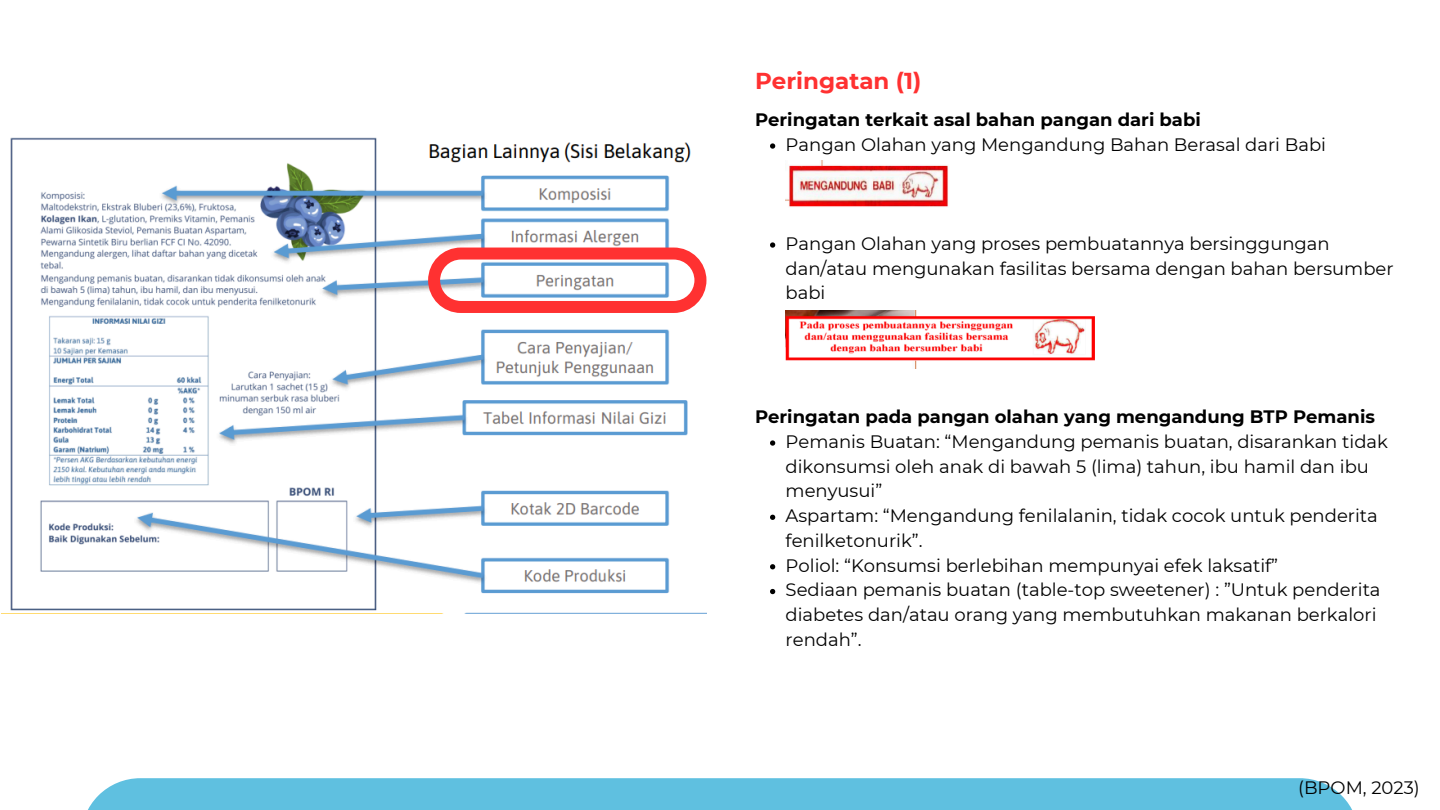
<style>
.page{position:relative;width:1440px;height:810px;background:#fff}
.page>*{position:absolute;margin:0;border:0;box-sizing:border-box;transform-origin:0 0}
.t1{font:700 23px "Montserrat";color:#ff3131}
.t2{font:18px/24.8px "Montserrat";color:#000}
.t3{font:700 18px "Montserrat";color:#000}
</style>
<div class="page">
<div style="left:81px;top:778px;width:1278px;height:32px;background:#5fc0e0"></div>
<img style="left:2px;top:137px;width:705px;height:477px">
<svg style="left:428px;top:248px;width:278px;height:65px"></svg>
<img style="left:786px;top:161px;width:162px;height:46px">
<img style="left:786px;top:310px;width:309px;height:58px">
<svg style="left:770px;top:143px;width:5px;height:6px"></svg>
<svg style="left:770px;top:242px;width:5px;height:6px"></svg>
<svg style="left:770px;top:440px;width:5px;height:6px"></svg>
<svg style="left:770px;top:515px;width:5px;height:5px"></svg>
<svg style="left:770px;top:564px;width:5px;height:5px"></svg>
<svg style="left:770px;top:589px;width:5px;height:5px"></svg>
<p class="t1" style="left:755px;top:67px;width:168px">Peringatan (1)</p>
<p class="t3" style="left:755px;top:109px;width:447px">Peringatan terkait asal bahan pangan dari babi</p>
<h3 class="t2" style="left:786px;top:132px;width:542px">Pangan Olahan yang Mengandung Bahan Berasal dari Babi</h3>
<p class="t2" style="left:786px;top:231px;width:610px">Pangan Olahan yang proses pembuatannya bersinggungan dan/atau mengunakan fasilitas bersama dengan bahan bersumber babi</p>
<p class="t3" style="left:755px;top:406px;width:621px">Peringatan pada pangan olahan yang mengandung BTP Pemanis</p>
<p class="t2" style="left:786px;top:429px;width:604px">Pemanis Buatan: “Mengandung pemanis buatan, disarankan tidak dikonsumsi oleh anak di bawah 5 (lima) tahun, ibu hamil dan ibu menyusui”</p>
<p class="t2" style="left:786px;top:503px;width:594px">Aspartam: “Mengandung fenilalanin, tidak cocok untuk penderita fenilketonurik”.</p>
<p class="t2" style="left:786px;top:553px;width:494px">Poliol: “Konsumsi berlebihan mempunyai efek laksatif”</p>
<p class="t2" style="left:786px;top:578px;width:596px">Sediaan pemanis buatan (table-top sweetener) : ”Untuk penderita diabetes dan/atau orang yang membutuhkan makanan berkalori rendah”.</p>
<h2 class="t2" style="left:1298px;top:775px;width:123px">(BPOM, 2023)</h2>
</div>
